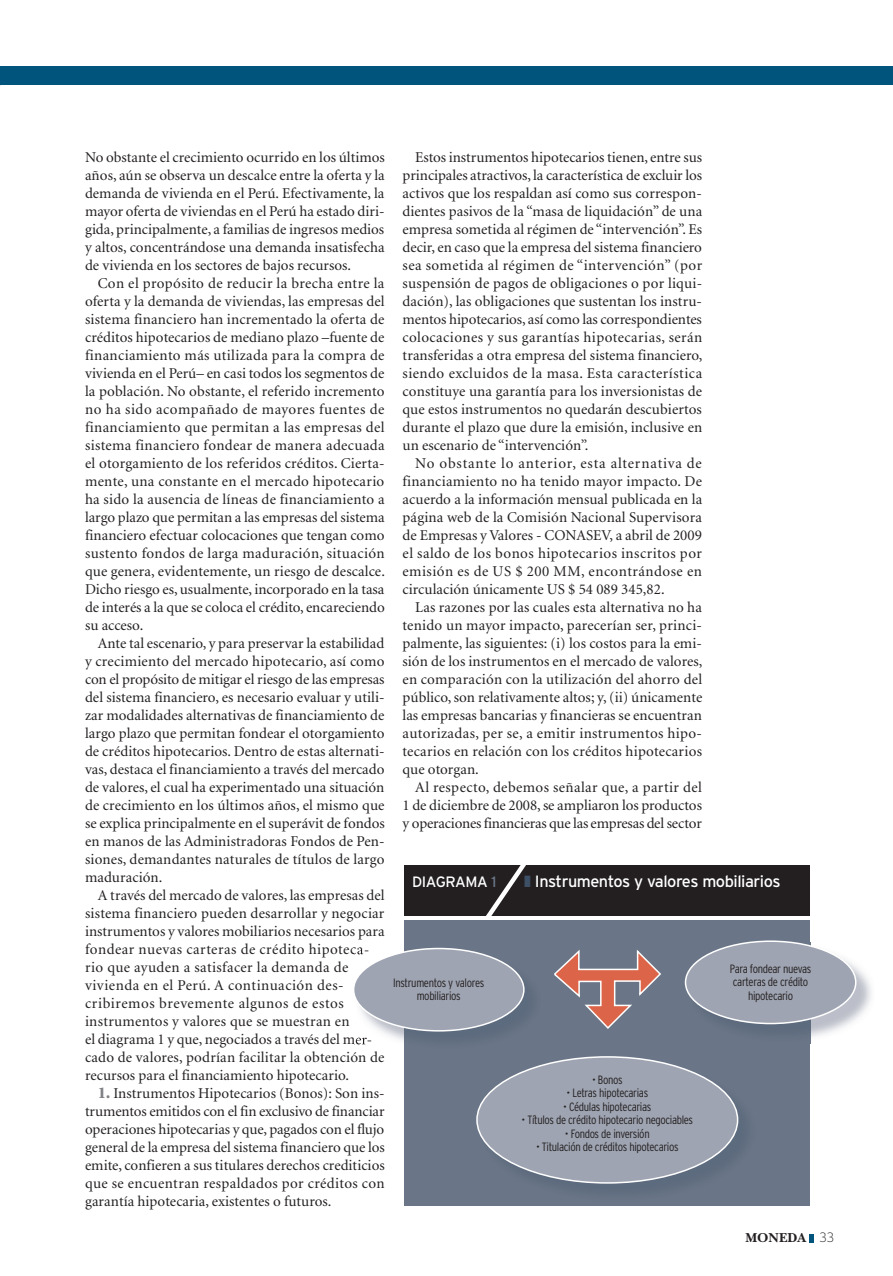
<style>
.page{position:relative;width:893px;height:1276px;background:#fff}
.page>*{position:absolute;margin:0;border:0;box-sizing:border-box;transform-origin:0 0}
.t1{font:16.35px "Interstate";letter-spacing:-.03em;color:#fff}
.t2{font:15px/18px "Minion";letter-spacing:.005em;color:#231f20;text-align:justify}
.t3{font:15px "Interstate";letter-spacing:-.03em;color:#fff}
.t4{font:13.5px "New Baskerville Bold SC";color:#231f20}
.t5{font:300 condensed 12px/13.5px "Interstate";letter-spacing:-.03em;color:#231f20;text-align:center}
.s1{font-weight:900;font-size:16.5px;color:#808285}
.s2{color:#6a7687}
.s3{color:#3d5065}
.s4{font-family:"Interstate";font-weight:200}
</style>
<div class="page">
<div style="left:0;top:67px;width:893px;height:18px;background:#01547b"></div>
<svg style="left:809px;top:1234px;width:4px;height:8px"></svg>
<div style="left:404px;top:865px;width:406px;height:51px;background:#231f20"></div>
<svg style="left:486px;top:865px;width:40px;height:51px"></svg>
<div style="left:404px;top:920px;width:406px;height:285px;background:#6a7687"></div>
<svg style="left:554px;top:950px;width:107px;height:79px"></svg>
<img style="left:356px;top:950px;width:176px;height:92px">
<svg style="left:355px;top:949px;width:13px;height:8px"></svg>
<img style="left:355px;top:1033px;width:16px;height:12px">
<div style="left:354px;top:948px;width:170px;height:83px;background:#9ea4b1;border-radius:50%"></div>
<div style="left:353px;top:947px;width:172px;height:84px;border:2px solid #fff;border-radius:50%"></div>
<img style="left:686px;top:942px;width:186px;height:101px">
<div style="left:685px;top:941px;width:171px;height:82px;background:#9ea4b1;border-radius:50%"></div>
<div style="left:685px;top:940px;width:171px;height:84px;border:2px solid #fff;border-radius:50%"></div>
<img style="left:478px;top:1058px;width:268px;height:133px">
<div style="left:477px;top:1057px;width:261px;height:126px;background:#9ea4b1;border-radius:50%"></div>
<p class="t2" style="left:85px;top:149px;width:301px">No obstante el crecimiento ocurrido en los últimos años, aún se observa un descalce entre la oferta y la demanda de vivienda en el Perú. Efectivamente, la mayor oferta de viviendas en el Perú ha estado diri&shy;gida, principalmente, a familias de ingresos medios y altos, concentrándose una demanda insatisfecha de vivienda en los sectores de bajos recursos.</p>
<p class="t2" style="left:85px;top:275px;width:301px;text-indent:13px">Con el propósito de reducir la brecha entre la oferta y la demanda de viviendas, las empresas del sistema financiero han incrementado la oferta de créditos hipotecarios de mediano plazo –fuente de financiamiento más utilizada para la compra de vivienda en el Perú– en casi todos los segmentos de la población. No obstante, el referido incremento no ha sido acompañado de mayores fuentes de financiamiento que permitan a las empresas del sistema financiero fondear de manera adecuada el otorgamiento de los referidos créditos. Cierta&shy;mente, una constante en el mercado hipotecario ha sido la ausencia de líneas de financiamiento a largo plazo que permitan a las empresas del sistema financiero efectuar colocaciones que tengan como sustento fondos de larga maduración, situación que genera, evidentemente, un riesgo de descalce.<br>Dicho riesgo es, usualmente, incorporado en la tasa de interés a la que se coloca el crédito, encareciendo su acceso.</p>
<p class="t2" style="left:85px;top:635px;width:301px;text-indent:13px">Ante tal escenario, y para preservar la estabilidad y crecimiento del mercado hipotecario, así como con el propósito de mitigar el riesgo de las empresas del sistema financiero, es necesario evaluar y utili&shy;zar modalidades alternativas de financiamiento de largo plazo que permitan fondear el otorgamiento de créditos hipotecarios. Dentro de estas alternati&shy;vas, destaca el financiamiento a través del mercado de valores, el cual ha experimentado una situación de crecimiento en los últimos años, el mismo que se explica principalmente en el superávit de fondos en manos de las Administradoras Fondos de Pen&shy;siones, demandantes naturales de títulos de largo maduración.</p>
<p class="t2" style="left:85px;top:887px;width:301px;text-align:left;text-indent:13px">A través del mercado de valores, las empresas del sistema financiero pueden desarrollar y negociar instrumentos y valores mobiliarios necesarios para fondear nuevas carteras de crédito hipoteca&shy;rio que ayuden a satisfacer la demanda de vivienda en el Perú. A continuación des&shy;cribiremos brevemente algunos de estos instrumentos y valores que se muestran en<br>el diagrama 1 y que, negociados a través del mer&shy;cado de valores, podrían facilitar la obtención de recursos para el financiamiento hipotecario.</p>
<p class="t2" style="left:85px;top:1085px;width:301px;text-indent:13px"><span class="s1">1.</span> Instrumentos Hipotecarios (Bonos): Son ins&shy;trumentos emitidos con el fin exclusivo de financiar operaciones hipotecarias y que, pagados con el flujo general de la empresa del sistema financiero que los emite, confieren a sus titulares derechos crediticios que se encuentran respaldados por créditos con garantía hipotecaria, existentes o futuros.</p>
<p class="t2" style="left:403px;top:149px;width:301px;text-indent:13px">Estos instrumentos hipotecarios tienen, entre sus principales atractivos, la característica de excluir los activos que los respaldan así como sus correspon&shy;dientes pasivos de la “masa de liquidación” de una empresa sometida al régimen de “intervención”. Es decir, en caso que la empresa del sistema financiero sea sometida al régimen de “intervención” (por suspensión de pagos de obligaciones o por liqui&shy;dación), las obligaciones que sustentan los instru&shy;mentos hipotecarios, así como las correspondientes colocaciones y sus garantías hipotecarias, serán transferidas a otra empresa del sistema financiero, siendo excluidos de la masa. Esta característica constituye una garantía para los inversionistas de que estos instrumentos no quedarán descubiertos durante el plazo que dure la emisión, inclusive en un escenario de “intervención”.</p>
<p class="t2" style="left:403px;top:455px;width:301px;text-indent:13px">No obstante lo anterior, esta alternativa de financiamiento no ha tenido mayor impacto. De acuerdo a la información mensual publicada en la página web de la Comisión Nacional Supervisora de Empresas y Valores - CONASEV, a abril de 2009 el saldo de los bonos hipotecarios inscritos por emisión es de US $ 200 MM, encontrándose en circulación únicamente US $ 54 089 345,82.</p>
<p class="t2" style="left:403px;top:599px;width:301px;text-indent:13px">Las razones por las cuales esta alternativa no ha tenido un mayor impacto, parecerían ser, princi&shy;palmente, las siguientes: (i) los costos para la emi&shy;sión de los instrumentos en el mercado de valores, en comparación con la utilización del ahorro del público, son relativamente altos; y, (ii) únicamente las empresas bancarias y financieras se encuentran autorizadas, per se, a emitir instrumentos hipo&shy;tecarios en relación con los créditos hipotecarios que otorgan.</p>
<p class="t2" style="left:403px;top:779px;width:301px;text-indent:13px">Al respecto, debemos señalar que, a partir del 1 de diciembre de 2008, se ampliaron los productos y operaciones financieras que las empresas del sector</p>
<p class="t3" style="left:412px;top:873px;width:86px">diagraMa <span class="s2">1</span></p>
<p class="t1" style="left:524px;top:872px;width:258px"><span class="s3">❚</span> instrumentos y valores mobiliarios</p>
<p class="t5" style="left:393px;top:976px;width:93px">Instrumentos y valores mobiliarios</p>
<p class="t5" style="left:592px;top:1072px;width:32px">• Bonos</p>
<p class="t5" style="left:566px;top:1086px;width:83px">• Letras hipotecarias</p>
<p class="t5" style="left:563px;top:1099px;width:90px">• Cédulas hipotecarias</p>
<p class="t5" style="left:521px;top:1113px;width:173px">• Títulos de crédito hipotecario negociables</p>
<p class="t5" style="left:565px;top:1126px;width:86px">• Fondos de inversión</p>
<p class="t5" style="left:536px;top:1140px;width:144px">• Titulación de créditos hipotecarios</p>
<p class="t5" style="left:730px;top:962px;width:83px">para fondear nuevas carteras de crédito hipotecario</p>
<p class="t4" style="left:745px;top:1230px;width:90px">MONEDA <span class="s4">33</span></p>
</div>
